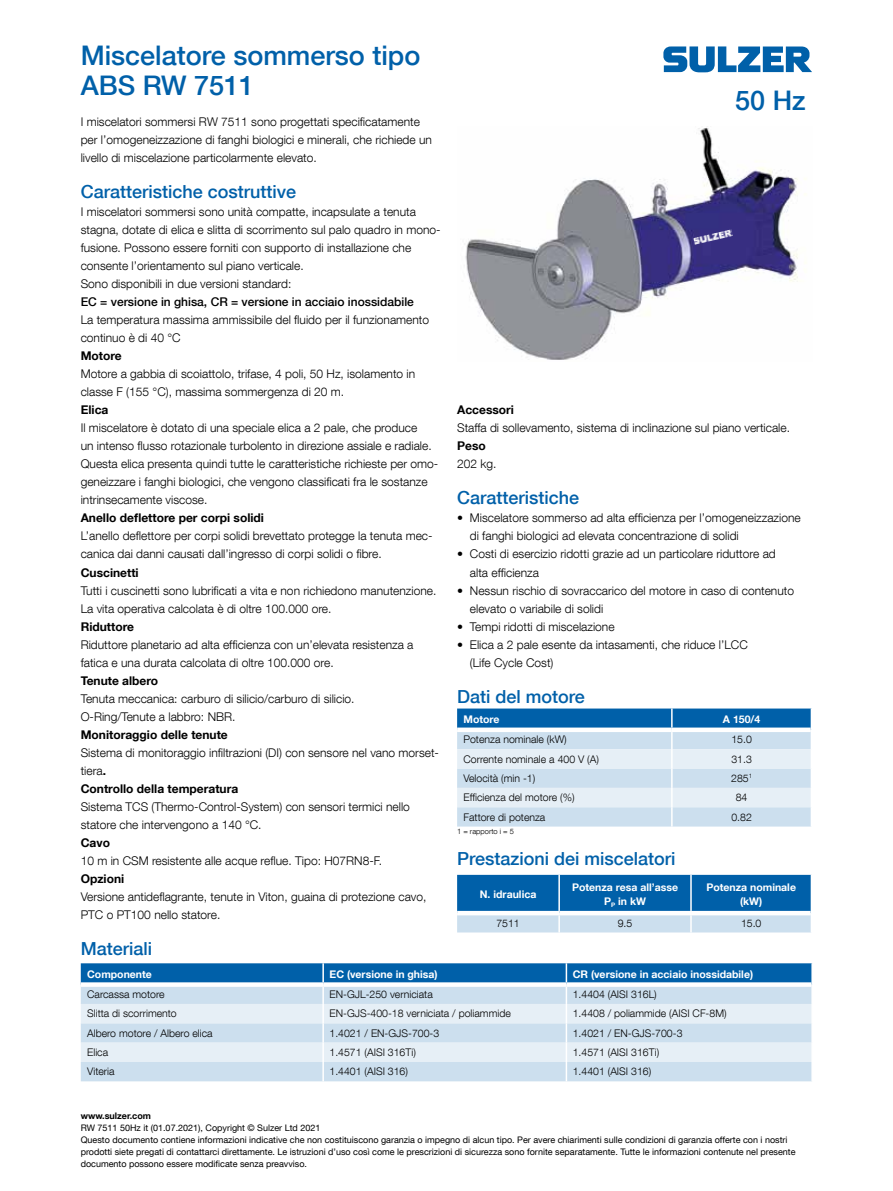
<style>
.page{position:relative;width:893px;height:1191px;background:#fff}
.page>*{position:absolute;margin:0;border:0;box-sizing:border-box;transform-origin:0 0}
.t1{font:500 27px/30px "Helvetica Neue LT Com";color:#0060a9}
.t2{font:500 18px "Helvetica Neue LT Com";color:#0060a9}
.t3{font:300 12px/18px "Helvetica Neue LT Com";color:#000}
.t4{font:700 12px "Helvetica Neue LT Com";color:#000}
.t5{font:500 12px "Helvetica Neue LT Com";color:#000}
.t6{font:300 10.5px "Helvetica Neue LT Com";color:#000}
.t7{font:700 10.5px/13.5px "Helvetica Neue LT Com";color:#fff;text-align:center}
.t8{font:9px/12px "Helvetica Neue LT Com";color:#000}
.t9{font:700 9px "Helvetica Neue LT Com";color:#000}
.t10{font:300 7.5px "Helvetica Neue LT Com";color:#000}
.s1{font-weight:700}
</style>
<div class="page">
<svg style="left:663px;top:46px;width:149px;height:26px"></svg>
<img style="left:465px;top:126px;width:333px;height:234px">
<img style="left:693px;top:229px;width:40px;height:16px">
<svg style="left:457px;top:708px;width:355px;height:118px;background:#b6d1e6"></svg>
<svg style="left:457px;top:875px;width:354px;height:57px;background:#448ac0"></svg>
<hr style="left:457px;top:911px;width:102px;height:4px;background:#fff">
<hr style="left:559px;top:911px;width:132px;height:4px;background:#fff">
<hr style="left:691px;top:911px;width:120px;height:4px;background:#fff">
<svg style="left:81px;top:963px;width:732px;height:118px;background:#b5d1e6"></svg>
<h1 class="t1" style="left:81px;top:40px;width:341px">Miscelatore sommerso tipo<br>ABS RW 7511</h1>
<p class="t3" style="left:81px;top:113px;width:353px">I miscelatori sommersi RW 7511 sono progettati specificatamente per l’omogeneizzazione di fanghi biologici e minerali, che richiede un livello di miscelazione particolarmente elevato.</p>
<h2 class="t2" style="left:81px;top:181px;width:217px">Caratteristiche costruttive</h2>
<p class="t3" style="left:81px;top:203px;width:361px">I miscelatori sommersi sono unità compatte, incapsulate a tenuta stagna, dotate di elica e slitta di scorrimento sul palo quadro in mono&shy;fusione. Possono essere forniti con supporto di installazione che consente l’orientamento sul piano verticale.<br>Sono disponibili in due versioni standard:</p>
<p class="t5" style="left:81px;top:295px;width:335px">EC = versione in ghisa, CR = versione in acciaio inossidabile</p>
<p class="t3" style="left:81px;top:311px;width:350px">La temperatura massima ammissibile del fluido per il funzionamento continuo è di 40 °C</p>
<p class="t4" style="left:81px;top:348px;width:43px">Motore</p>
<p class="t3" style="left:81px;top:365px;width:336px">Motore a gabbia di scoiattolo, trifase, 4 poli, 50 Hz, isolamento in classe F (155 °C), massima sommergenza di 20 m.</p>
<p class="t4" style="left:81px;top:402px;width:29px">Elica</p>
<p class="t3" style="left:81px;top:419px;width:359px">Il miscelatore è dotato di una speciale elica a 2 pale, che produce<br>un intenso flusso rotazionale turbolento in direzione assiale e radiale.<br>Questa elica presenta quindi tutte le caratteristiche richieste per omo&shy;geneizzare i fanghi biologici, che vengono classificati fra le sostanze intrinsecamente viscose.</p>
<p class="t4" style="left:81px;top:510px;width:185px">Anello deflettore per corpi solidi</p>
<p class="t3" style="left:81px;top:527px;width:353px">L’anello deflettore per corpi solidi brevettato protegge la tenuta mec&shy;canica dai danni causati dall’ingresso di corpi solidi o fibre.</p>
<p class="t4" style="left:81px;top:564px;width:59px">Cuscinetti</p>
<p class="t3" style="left:81px;top:581px;width:357px">Tutti i cuscinetti sono lubrificati a vita e non richiedono manutenzione.<br>La vita operativa calcolata è di oltre 100.000 ore.</p>
<p class="t4" style="left:81px;top:618px;width:55px">Riduttore</p>
<p class="t3" style="left:81px;top:635px;width:334px">Riduttore planetario ad alta efficienza con un’elevata resistenza a fatica e una durata calcolata di oltre 100.000 ore.</p>
<p class="t4" style="left:81px;top:672px;width:79px">Tenute albero</p>
<p class="t3" style="left:81px;top:689px;width:275px">Tenuta meccanica: carburo di silicio/carburo di silicio.<br>O-Ring/Tenute a labbro: NBR.</p>
<p class="t4" style="left:81px;top:726px;width:149px">Monitoraggio delle tenute</p>
<p class="t3" style="left:81px;top:743px;width:360px">Sistema di monitoraggio infiltrazioni (DI) con sensore nel vano morset&shy;tiera<span class="s1">.<br>Controllo della temperatura</span></p>
<p class="t3" style="left:81px;top:797px;width:331px">Sistema TCS (Thermo-Control-System) con sensori termici nello statore che intervengono a 140 °C.</p>
<p class="t4" style="left:81px;top:834px;width:31px">Cavo</p>
<p class="t3" style="left:81px;top:851px;width:303px">10 m in CSM resistente alle acque reflue. Tipo: H07RN8-F.</p>
<p class="t4" style="left:81px;top:870px;width:45px">Opzioni</p>
<p class="t3" style="left:81px;top:887px;width:347px">Versione antideflagrante, tenute in Viton, guaina di protezione cavo,<br>PTC o PT100 nello statore.</p>
<h2 class="t2" style="left:81px;top:937px;width:73px">Materiali</h2>
<h1 class="t1" style="left:735px;top:85px;width:72px">50 Hz</h1>
<p class="t4" style="left:457px;top:402px;width:58px">Accessori</p>
<p class="t3" style="left:457px;top:419px;width:334px">Staffa di sollevamento, sistema di inclinazione sul piano verticale.</p>
<p class="t4" style="left:457px;top:438px;width:30px">Peso</p>
<p class="t3" style="left:457px;top:455px;width:41px">202 kg.</p>
<h2 class="t2" style="left:457px;top:487px;width:124px">Caratteristiche</h2>
<p class="t3" style="left:470px;top:509px;width:332px;text-indent:-13px">• Miscelatore sommerso ad alta efficienza per l’omogeneizzazione di fanghi biologici ad elevata concentrazione di solidi</p>
<p class="t3" style="left:470px;top:545px;width:307px;text-indent:-13px">• Costi di esercizio ridotti grazie ad un particolare riduttore ad alta efficienza</p>
<p class="t3" style="left:470px;top:581px;width:326px;text-indent:-13px">• Nessun rischio di sovraccarico del motore in caso di contenuto elevato o variabile di solidi</p>
<p class="t3" style="left:457px;top:617px;width:159px">• Tempi ridotti di miscelazione</p>
<p class="t3" style="left:470px;top:635px;width:279px;text-indent:-13px">• Elica a 2 pale esente da intasamenti, che riduce l’LCC (Life Cycle Cost)</p>
<h2 class="t2" style="left:457px;top:685px;width:129px">Dati del motore</h2>
<p class="t7" style="left:463px;top:712px;width:37px">Motore</p>
<p class="t7" style="left:723px;top:712px;width:39px">A 150/4</p>
<p class="t6" style="left:463px;top:733px;width:105px">Potenza nominale (kW)</p>
<p class="t6" style="left:731px;top:733px;width:22px">15.0</p>
<p class="t6" style="left:463px;top:752px;width:137px">Corrente nominale a 400 V (A)</p>
<p class="t6" style="left:731px;top:752px;width:22px">31.3</p>
<p class="t6" style="left:463px;top:772px;width:73px">Velocità (min -1)</p>
<p class="t6" style="left:731px;top:772px;width:22px">285<sup>1</sup></p>
<p class="t6" style="left:463px;top:791px;width:113px">Efficienza del motore (%)</p>
<p class="t6" style="left:736px;top:791px;width:13px">84</p>
<p class="t6" style="left:463px;top:810px;width:83px">Fattore di potenza</p>
<p class="t6" style="left:731px;top:810px;width:22px">0.82</p>
<p class="t10" style="left:457px;top:827px;width:58px">1 = rapporto i = 5</p>
<h2 class="t2" style="left:457px;top:847px;width:220px">Prestazioni dei miscelatori</h2>
<p class="t7" style="left:480px;top:887px;width:58px">N. idraulica</p>
<p class="t7" style="left:572px;top:880px;width:107px">Potenza resa all’asse<br>P<sub>P</sub> in kW</p>
<p class="t7" style="left:706px;top:880px;width:91px">Potenza nominale (kW)</p>
<p class="t6" style="left:496px;top:916px;width:25px">7511</p>
<p class="t6" style="left:618px;top:916px;width:16px">9.5</p>
<p class="t6" style="left:741px;top:916px;width:22px">15.0</p>
<p class="t7" style="left:87px;top:967px;width:66px">Componente</p>
<p class="t7" style="left:330px;top:967px;width:110px">EC (versione in ghisa)</p>
<p class="t7" style="left:573px;top:967px;width:182px">CR (versione in acciaio inossidabile)</p>
<p class="t6" style="left:87px;top:987px;width:79px">Carcassa motore</p>
<p class="t6" style="left:330px;top:987px;width:105px">EN-GJL-250 verniciata</p>
<p class="t6" style="left:573px;top:987px;width:86px">1.4404 (AISI 316L)</p>
<p class="t6" style="left:87px;top:1007px;width:91px">Slitta di scorrimento</p>
<p class="t6" style="left:330px;top:1007px;width:183px">EN-GJS-400-18 verniciata / poliammide</p>
<p class="t6" style="left:573px;top:1007px;width:155px">1.4408 / poliammide (AISI CF-8M)</p>
<p class="t6" style="left:87px;top:1026px;width:127px">Albero motore / Albero elica</p>
<p class="t6" style="left:330px;top:1026px;width:111px">1.4021 / EN-GJS-700-3</p>
<p class="t6" style="left:573px;top:1026px;width:111px">1.4021 / EN-GJS-700-3</p>
<p class="t6" style="left:87px;top:1046px;width:23px">Elica</p>
<p class="t6" style="left:330px;top:1046px;width:88px">1.4571 (AISI 316Ti)</p>
<p class="t6" style="left:573px;top:1046px;width:88px">1.4571 (AISI 316Ti)</p>
<p class="t6" style="left:87px;top:1065px;width:29px">Viteria</p>
<p class="t6" style="left:330px;top:1065px;width:80px">1.4401 (AISI 316)</p>
<p class="t6" style="left:573px;top:1065px;width:80px">1.4401 (AISI 316)</p>
<p class="t9" style="left:81px;top:1109px;width:72px">www.sulzer.com</p>
<p class="t8" style="left:81px;top:1121px;width:716px">RW 7511 50Hz it (01.07.2021), Copyright © Sulzer Ltd 2021<br>Questo documento contiene informazioni indicative che non costituiscono garanzia o impegno di alcun tipo. Per avere chiarimenti sulle condizioni di garanzia offerte con i nostri prodotti siete pregati di contattarci direttamente. Le istruzioni d’uso così come le prescrizioni di sicurezza sono fornite separatamente. Tutte le informazioni contenute nel presente documento possono essere modificate senza preavviso.</p>
</div>
